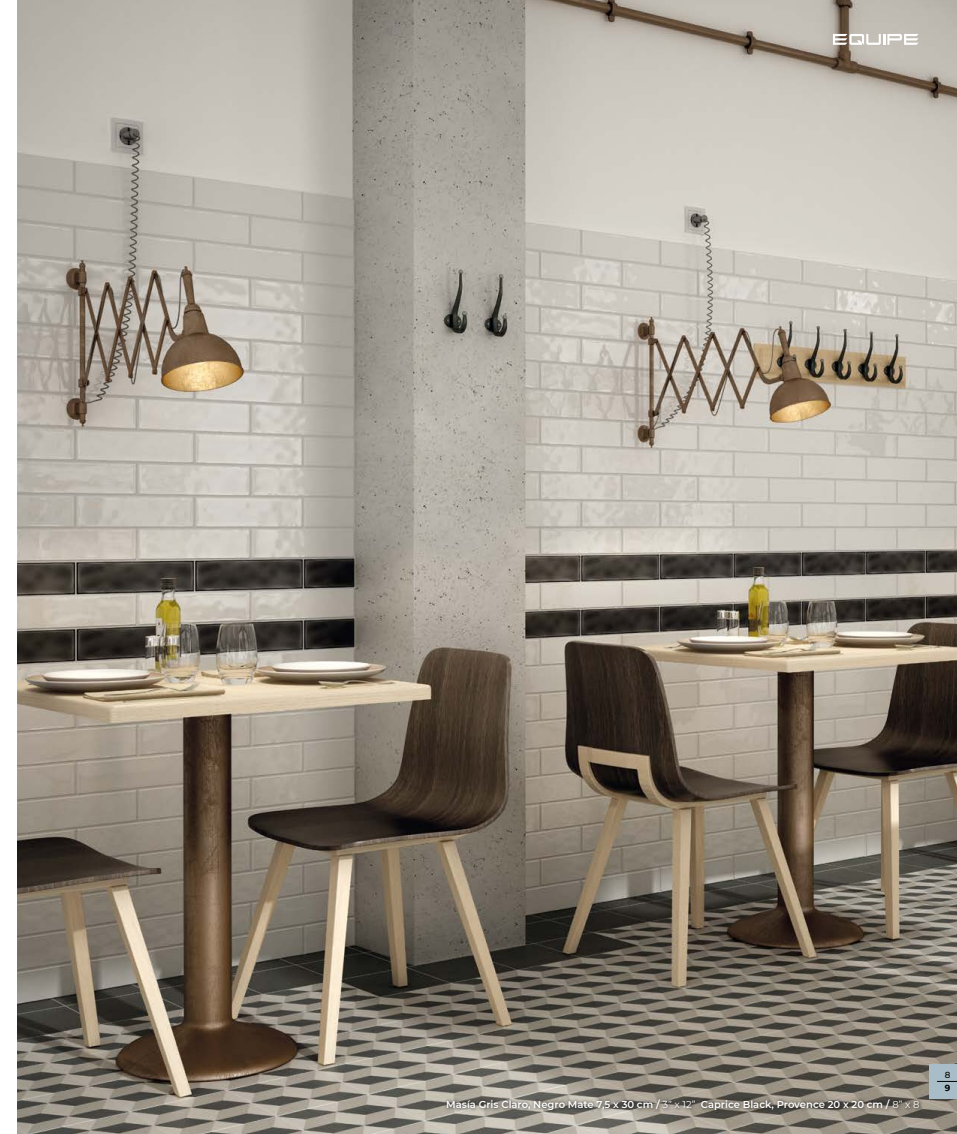
<style>
.page{position:relative;width:957px;height:1134px;background:#fff}
.page>*{position:absolute;margin:0;border:0;box-sizing:border-box;transform-origin:0 0}
.t1{font:600 10px "Montserrat";color:#fff}
.t2{font:700 8.75px "Montserrat";color:#000}
.t3{font:500 8.75px "Montserrat";color:#000}
.s1{font-weight:400}
</style>
<div class="page">
<img style="left:18px;top:0;width:939px;height:1134px">
<div style="left:443px;top:1096px;width:479px;height:17px;background:#000;opacity:.85"></div>
<div style="left:929px;top:1064px;width:28px;height:34px;background:#a8bdc7"></div>
<svg style="left:937px;top:1081px;width:20px;height:1px"></svg>
<svg style="left:833px;top:34px;width:85px;height:11px"></svg>
<p class="t1" style="left:446px;top:1097px;width:475px">Masía Gris Claro, Negro Mate 7,5 x 30 cm / <span class="s1">3” x 12”</span> Caprice Black, Provence 20 x 20 cm / <span class="s1">8” x 8</span></p>
<p class="t1" style="left:751px;top:1097px;width:170px">Masía Cream 7,5 x 30 cm / <span class="s1">3” x 12”</span></p>
<p class="t3" style="left:944px;top:1068px;width:7px">8</p>
<p class="t2" style="left:944px;top:1082px;width:7px">9</p>
</div>
